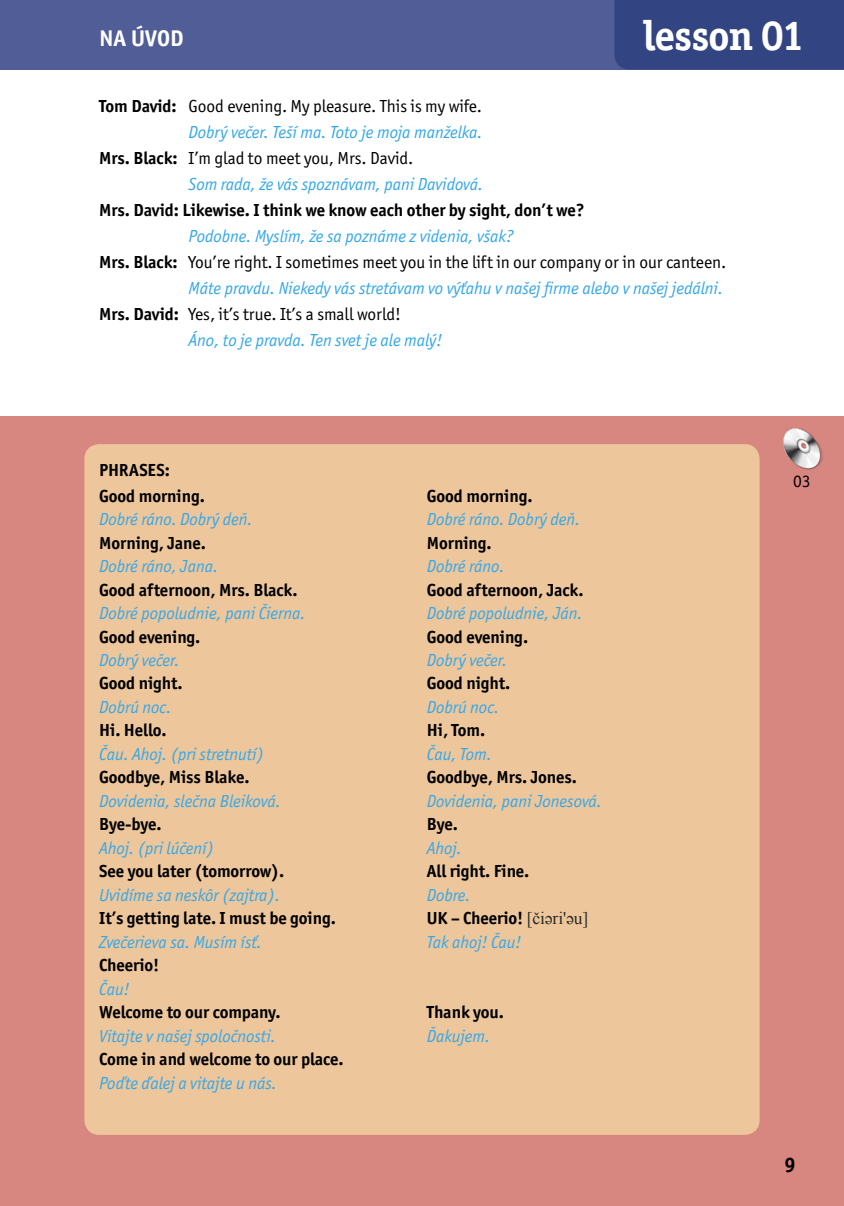
<style>
.page{position:relative;width:844px;height:1206px;background:#fff}
.page>*{position:absolute;margin:0;border:0;box-sizing:border-box;transform-origin:0 0}
._1_2_Kapitola_cislo{font:700 42px "Officina Serif Itc TOT";letter-spacing:-.02em;color:#fff}
._1_1_Kapitola_nazev{font:700 22.75px "Officina Sans Itc TOT";letter-spacing:.01em;color:#fff}
._2_6_Nadpis_barevný{font:700 21px "Officina Sans Itc TOT";color:#000}
._2_5_Fráze{font:italic 17.5px "Officina Sans Itc TOT";letter-spacing:-.005em;color:#36a7e9}
._2_5_Fráze-2{font:700 17.5px "Officina Sans Itc TOT";letter-spacing:-.005em;color:#000}
._2_4_Rozhovor_text{font:italic 17.5px "Officina Sans Itc TOT";letter-spacing:-.005em;color:#36a7e9}
._2_4_Rozhovor_text-2{font:17.5px "Officina Sans Itc TOT";letter-spacing:-.005em;color:#000}
._2_4_Rozhovor_text-3{font:700 17.5px "Officina Sans Itc TOT";letter-spacing:-.005em;color:#000}
._2_6_Nadpis_barevný-2{font:700 17.5px "Officina Sans Itc TOT";letter-spacing:.005em;color:#000}
._2_3_Text{font:17.5px "Officina Sans Itc TOT";color:#000}
.s1{font-weight:700}
.s2{font-family:"Times New Roman";font-weight:400;color:#292929}
</style>
<div class="page">
<div style="left:0;top:0;width:843px;height:69px;background:#505d96"></div>
<div style="left:614px;top:0;width:229px;height:69px;background:#324482"></div>
<div style="left:0;top:417px;width:843px;height:788px;background:#d88780"></div>
<div style="left:84px;top:444px;width:675px;height:690px;background:#edc79b;border-radius:15px"></div>
<img style="left:783px;top:427px;width:40px;height:43px">
<p class="_1_1_Kapitola_nazev" style="left:99px;top:25px;width:86px">NA ÚVOD</p>
<p class="_1_2_Kapitola_cislo" style="left:643px;top:10px;width:163px">lesson 01</p>
<p class="_2_4_Rozhovor_text-2" style="left:99px;top:96px;width:384px"><span class="s1">Tom David:</span> Good evening. My pleasure. This is my wife.</p>
<p class="_2_4_Rozhovor_text" style="left:188px;top:122px;width:295px">Dobrý večer. Teší ma. Toto je moja manželka.</p>
<p class="_2_4_Rozhovor_text-2" style="left:99px;top:148px;width:315px"><span class="s1">Mrs. Black:</span> I’m glad to meet you, Mrs. David.</p>
<p class="_2_4_Rozhovor_text" style="left:188px;top:174px;width:296px">Som rada, že vás spoznávam, pani Davidová.</p>
<p class="_2_4_Rozhovor_text-3" style="left:99px;top:199px;width:487px">Mrs. David: Likewise. I think we know each other by sight, don’t we?</p>
<p class="_2_4_Rozhovor_text" style="left:188px;top:226px;width:327px">Podobne. Myslím, že sa poznáme z videnia, však?</p>
<p class="_2_4_Rozhovor_text-2" style="left:99px;top:252px;width:628px"><span class="s1">Mrs. Black:</span> You’re right. I sometimes meet you in the lift in our company or in our canteen.</p>
<p class="_2_4_Rozhovor_text" style="left:188px;top:278px;width:536px">Máte pravdu. Niekedy vás stretávam vo výťahu v našej firme alebo v našej jedálni.</p>
<p class="_2_4_Rozhovor_text-2" style="left:99px;top:304px;width:303px"><span class="s1">Mrs. David:</span> Yes, it’s true. It’s a small world!</p>
<p class="_2_4_Rozhovor_text" style="left:188px;top:330px;width:255px">Áno, to je pravda. Ten svet je ale malý!</p>
<p class="_2_6_Nadpis_barevný-2" style="left:99px;top:459px;width:72px">PHRASES:</p>
<p class="_2_5_Fráze-2" style="left:99px;top:485px;width:104px">Good morning.</p>
<p class="_2_5_Fráze-2" style="left:427px;top:485px;width:105px">Good morning.</p>
<p class="_2_5_Fráze" style="left:99px;top:509px;width:155px">Dobré ráno. Dobrý deň.</p>
<p class="_2_5_Fráze" style="left:427px;top:509px;width:155px">Dobré ráno. Dobrý deň.</p>
<p class="_2_5_Fráze-2" style="left:99px;top:531px;width:105px">Morning, Jane.</p>
<p class="_2_5_Fráze-2" style="left:427px;top:531px;width:64px">Morning.</p>
<p class="_2_5_Fráze" style="left:99px;top:556px;width:120px">Dobré ráno, Jana.</p>
<p class="_2_5_Fráze" style="left:427px;top:556px;width:79px">Dobré ráno.</p>
<p class="_2_5_Fráze-2" style="left:99px;top:578px;width:197px">Good afternoon, Mrs. Black.</p>
<p class="_2_5_Fráze-2" style="left:427px;top:578px;width:156px">Good afternoon, Jack.</p>
<p class="_2_5_Fráze" style="left:99px;top:603px;width:208px">Dobré popoludnie, pani Čierna.</p>
<p class="_2_5_Fráze" style="left:427px;top:603px;width:157px">Dobré popoludnie, Ján.</p>
<p class="_2_5_Fráze-2" style="left:99px;top:625px;width:100px">Good evening.</p>
<p class="_2_5_Fráze-2" style="left:427px;top:625px;width:101px">Good evening.</p>
<p class="_2_5_Fráze" style="left:99px;top:650px;width:82px">Dobrý večer.</p>
<p class="_2_5_Fráze" style="left:427px;top:650px;width:82px">Dobrý večer.</p>
<p class="_2_5_Fráze-2" style="left:99px;top:672px;width:82px">Good night.</p>
<p class="_2_5_Fráze-2" style="left:427px;top:672px;width:83px">Good night.</p>
<p class="_2_5_Fráze" style="left:99px;top:697px;width:74px">Dobrú noc.</p>
<p class="_2_5_Fráze" style="left:427px;top:697px;width:74px">Dobrú noc.</p>
<p class="_2_5_Fráze-2" style="left:99px;top:719px;width:66px">Hi. Hello.</p>
<p class="_2_5_Fráze-2" style="left:427px;top:719px;width:58px">Hi, Tom.</p>
<p class="_2_5_Fráze" style="left:99px;top:744px;width:166px">Čau. Ahoj. (pri stretnutí)</p>
<p class="_2_5_Fráze" style="left:427px;top:744px;width:67px">Čau, Tom.</p>
<p class="_2_5_Fráze-2" style="left:99px;top:766px;width:149px">Goodbye, Miss Blake.</p>
<p class="_2_5_Fráze-2" style="left:427px;top:766px;width:149px">Goodbye, Mrs. Jones.</p>
<p class="_2_5_Fráze" style="left:99px;top:791px;width:183px">Dovidenia, slečna Bleiková.</p>
<p class="_2_5_Fráze" style="left:427px;top:791px;width:177px">Dovidenia, pani Jonesová.</p>
<p class="_2_5_Fráze-2" style="left:99px;top:813px;width:61px">Bye-bye.</p>
<p class="_2_5_Fráze-2" style="left:427px;top:813px;width:31px">Bye.</p>
<p class="_2_5_Fráze" style="left:99px;top:838px;width:116px">Ahoj. (pri lúčení)</p>
<p class="_2_5_Fráze" style="left:427px;top:838px;width:37px">Ahoj.</p>
<p class="_2_5_Fráze-2" style="left:99px;top:860px;width:185px">See you later (tomorrow).</p>
<p class="_2_5_Fráze-2" style="left:427px;top:860px;width:102px">All right. Fine.</p>
<p class="_2_5_Fráze" style="left:99px;top:885px;width:182px">Uvidíme sa neskôr (zajtra).</p>
<p class="_2_5_Fráze" style="left:427px;top:885px;width:45px">Dobre.</p>
<p class="_2_5_Fráze-2" style="left:99px;top:907px;width:235px">It’s getting late. I must be going.</p>
<p class="_2_5_Fráze-2" style="left:427px;top:907px;width:163px">UK – Cheerio! <span class="s2">[čiәri'әu]</span></p>
<p class="_2_5_Fráze" style="left:99px;top:932px;width:164px">Zvečerieva sa. Musím ísť.</p>
<p class="_2_5_Fráze" style="left:427px;top:932px;width:96px">Tak ahoj! Čau!</p>
<p class="_2_5_Fráze-2" style="left:99px;top:954px;width:61px">Cheerio!</p>
<p class="_2_5_Fráze" style="left:99px;top:979px;width:32px">Čau!</p>
<p class="_2_5_Fráze-2" style="left:99px;top:1001px;width:180px">Welcome to our company.</p>
<p class="_2_5_Fráze-2" style="left:427px;top:1001px;width:77px">Thank you.</p>
<p class="_2_5_Fráze" style="left:99px;top:1026px;width:178px">Vitajte v našej spoločnosti.</p>
<p class="_2_5_Fráze" style="left:427px;top:1026px;width:65px">Ďakujem.</p>
<p class="_2_5_Fráze-2" style="left:99px;top:1048px;width:244px">Come in and welcome to our place.</p>
<p class="_2_5_Fráze" style="left:99px;top:1073px;width:179px">Poďte ďalej a vitajte u nás.</p>
<p class="_2_3_Text" style="left:792px;top:470px;width:19px">03</p>
<p class="_2_6_Nadpis_barevný" style="left:784px;top:1151px;width:13px">9</p>
</div>
